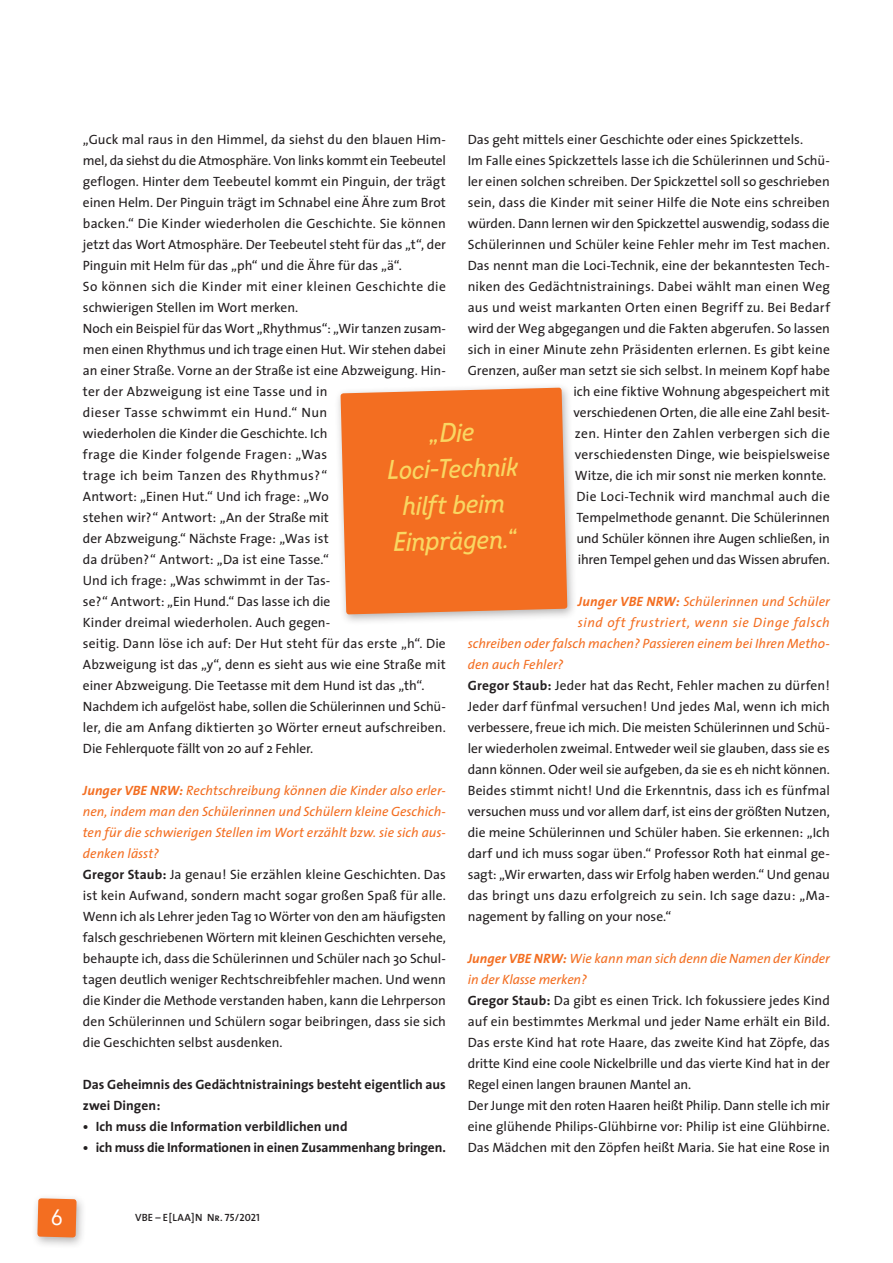
<style>
.page{position:relative;width:893px;height:1263px;background:#fff}
.page>*{position:absolute;margin:0;border:0;box-sizing:border-box;transform-origin:0 0}
.t1{font:italic 500 27px/36px "Intro Cond";color:#f9d762;text-align:center}
.t2{font:13.5px/21px "The Sans";color:#231f20}
.t3{font:700 13.5px/21px "The Sans";color:#231f20}
.t4{font:italic 13.5px "The Sans";letter-spacing:.005em;color:#f36e21}
.t5{font:italic 13.5px "The Sans";letter-spacing:.04em;color:#f36e21}
.t6{font:13.5px "The Sans";letter-spacing:.02em;color:#231f20}
.t7{font:10.5px "The Sans Semi Bold Caps";letter-spacing:.01em;color:#231f20}
.s1{font-weight:700;font-style:italic;color:#f36e21}
.s2{font-style:italic;color:#f36e21}
.s3{font-weight:700}
</style>
<div class="page">
<div style="left:31px;top:1193px;width:56px;height:56px;background:#231f20;opacity:.34"></div>
<div style="left:334px;top:382px;width:244px;height:243px;background:#231f20;opacity:.34"></div>
<div style="left:340px;top:388px;width:227px;height:226px;background:#f36e21"></div>
<svg style="left:37px;top:1198px;width:40px;height:39px;background:#f1762e"></svg>
<p class="t2" style="left:83px;top:128px;width:365px">„Guck mal raus in den Himmel, da siehst du den blauen Him&shy;mel, da siehst du die Atmosphäre. Von links kommt ein Teebeutel geflogen. Hinter dem Teebeutel kommt ein Pinguin, der trägt einen Helm. Der Pinguin trägt im Schnabel eine Ähre zum Brot backen.“ Die Kinder wiederholen die Geschichte. Sie können jetzt das Wort Atmosphäre. Der Teebeutel steht für das „t“, der Pinguin mit Helm für das „ph“ und die Ähre für das „ä“.<br>So können sich die Kinder mit einer kleinen Geschichte die schwierigen Stellen im Wort merken.<br>Noch ein Beispiel für das Wort „Rhythmus“: „Wir tanzen zusam&shy;men einen Rhythmus und ich trage einen Hut. Wir stehen dabei an einer Straße. Vorne an der Straße ist eine Abzweigung. Hin&shy;ter der Abzweigung ist eine Tasse und in<br>dieser Tasse schwimmt ein Hund.“ Nun<br>wiederholen die Kinder die Geschichte. Ich<br>frage die Kinder folgende Fragen: „Was<br>trage ich beim Tanzen des Rhythmus?“<br>Antwort: „Einen Hut.“ Und ich frage: „Wo<br>stehen wir?“ Antwort: „An der Straße mit<br>der Abzweigung.“ Nächste Frage: „Was ist<br>da drüben?“ Antwort: „Da ist eine Tasse.“<br>Und ich frage: „Was schwimmt in der Tas-<br>se?“ Antwort: „Ein Hund.“ Das lasse ich die<br>Kinder dreimal wiederholen. Auch gegen-<br>seitig. Dann löse ich auf: Der Hut steht für das erste „h“. Die Abzweigung ist das „y“, denn es sieht aus wie eine Straße mit einer Abzweigung. Die Teetasse mit dem Hund ist das „th“.<br>Nachdem ich aufgelöst habe, sollen die Schülerinnen und Schü&shy;ler, die am Anfang diktierten 30 Wörter erneut aufschreiben.<br>Die Fehlerquote fällt von 20 auf 2 Fehler.</p>
<p class="t2" style="left:83px;top:779px;width:365px"><span class="s1">Junger VBE NRW:</span> <span class="s2">Rechtschreibung können die Kinder also erler&shy;nen, indem man den Schülerinnen und Schülern kleine Geschich&shy;ten für die schwierigen Stellen im Wort erzählt bzw. sie sich aus&shy;denken lässt?<br></span><span class="s3">Gregor Staub:</span> Ja genau! Sie erzählen kleine Geschichten. Das ist kein Aufwand, sondern macht sogar großen Spaß für alle.<br>Wenn ich als Lehrer jeden Tag 10 Wörter von den am häufigsten falsch geschriebenen Wörtern mit kleinen Geschichten versehe, behaupte ich, dass die Schülerinnen und Schüler nach 30 Schul&shy;tagen deutlich weniger Rechtschreibfehler machen. Und wenn die Kinder die Methode verstanden haben, kann die Lehrperson den Schülerinnen und Schülern sogar beibringen, dass sie sich die Geschichten selbst ausdenken.</p>
<p class="t3" style="left:83px;top:1074px;width:364px">Das Geheimnis des Gedächtnistrainings besteht eigentlich aus zwei Dingen:</p>
<p class="t3" style="left:83px;top:1116px;width:266px">• Ich muss die Information verbildlichen und</p>
<p class="t3" style="left:83px;top:1137px;width:364px">• ich muss die Informationen in einen Zusammenhang bringen.</p>
<p class="t2" style="left:468px;top:129px;width:337px">Das geht mittels einer Geschichte oder eines Spickzettels.</p>
<p class="t2" style="left:468px;top:150px;width:364px">Im Falle eines Spickzettels lasse ich die Schülerinnen und Schü-</p>
<p class="t2" style="left:468px;top:171px;width:364px">ler einen solchen schreiben. Der Spickzettel soll so geschrieben</p>
<p class="t2" style="left:468px;top:192px;width:364px">sein, dass die Kinder mit seiner Hilfe die Note eins schreiben</p>
<p class="t2" style="left:468px;top:213px;width:364px">würden. Dann lernen wir den Spickzettel auswendig, sodass die</p>
<p class="t2" style="left:468px;top:234px;width:364px">Schülerinnen und Schüler keine Fehler mehr im Test machen.</p>
<p class="t2" style="left:468px;top:255px;width:364px">Das nennt man die Loci-Technik, eine der bekanntesten Tech-</p>
<p class="t2" style="left:468px;top:276px;width:364px">niken des Gedächtnistrainings. Dabei wählt man einen Weg</p>
<p class="t2" style="left:468px;top:297px;width:364px">aus und weist markanten Orten einen Begriff zu. Bei Bedarf</p>
<p class="t2" style="left:468px;top:318px;width:364px">wird der Weg abgegangen und die Fakten abgerufen. So lassen</p>
<p class="t2" style="left:468px;top:339px;width:364px">sich in einer Minute zehn Präsidenten erlernen. Es gibt keine</p>
<p class="t2" style="left:468px;top:360px;width:364px">Grenzen, außer man setzt sie sich selbst. In meinem Kopf habe</p>
<p class="t2" style="left:573px;top:381px;width:258px">ich eine fiktive Wohnung abgespeichert mit</p>
<p class="t2" style="left:573px;top:402px;width:258px">verschiedenen Orten, die alle eine Zahl besit-</p>
<p class="t6" style="left:575px;top:422px;width:256px">zen. Hinter den Zahlen verbergen sich die</p>
<p class="t2" style="left:575px;top:444px;width:256px">verschiedensten Dinge, wie beispielsweise</p>
<p class="t2" style="left:575px;top:465px;width:253px">Witze, die ich mir sonst nie merken konnte.</p>
<p class="t2" style="left:576px;top:486px;width:255px">Die Loci-Technik wird manchmal auch die</p>
<p class="t2" style="left:576px;top:507px;width:255px">Tempelmethode genannt. Die Schülerinnen</p>
<p class="t2" style="left:576px;top:528px;width:255px">und Schüler können ihre Augen schließen, in</p>
<p class="t2" style="left:578px;top:549px;width:253px">ihren Tempel gehen und das Wissen abrufen.</p>
<p class="t4" style="left:578px;top:590px;width:254px"><span class="s3">Junger VBE NRW:</span> Schülerinnen und Schüler</p>
<p class="t5" style="left:578px;top:611px;width:253px">sind oft frustriert, wenn sie Dinge falsch</p>
<p class="t4" style="left:468px;top:632px;width:364px">schreiben oder falsch machen? Passieren einem bei Ihren Metho-</p>
<p class="t4" style="left:468px;top:653px;width:97px">den auch Fehler?</p>
<p class="t2" style="left:468px;top:675px;width:364px"><span class="s3">Gregor Staub:</span> Jeder hat das Recht, Fehler machen zu dürfen!</p>
<p class="t2" style="left:468px;top:696px;width:364px">Jeder darf fünfmal versuchen! Und jedes Mal, wenn ich mich</p>
<p class="t2" style="left:468px;top:717px;width:364px">verbessere, freue ich mich. Die meisten Schülerinnen und Schü-</p>
<p class="t2" style="left:468px;top:738px;width:364px">ler wiederholen zweimal. Entweder weil sie glauben, dass sie es</p>
<p class="t2" style="left:468px;top:759px;width:364px">dann können. Oder weil sie aufgeben, da sie es eh nicht können.</p>
<p class="t2" style="left:468px;top:780px;width:364px">Beides stimmt nicht! Und die Erkenntnis, dass ich es fünfmal</p>
<p class="t2" style="left:468px;top:801px;width:364px">versuchen muss und vor allem darf, ist eins der größten Nutzen,</p>
<p class="t2" style="left:468px;top:822px;width:364px">die meine Schülerinnen und Schüler haben. Sie erkennen: „Ich</p>
<p class="t2" style="left:468px;top:843px;width:364px">darf und ich muss sogar üben.“ Professor Roth hat einmal ge-</p>
<p class="t2" style="left:468px;top:864px;width:364px">sagt: „Wir erwarten, dass wir Erfolg haben werden.“ Und genau</p>
<p class="t2" style="left:468px;top:885px;width:364px">das bringt uns dazu erfolgreich zu sein. Ich sage dazu: „Ma-</p>
<p class="t2" style="left:468px;top:906px;width:205px">nagement by falling on your nose.“</p>
<p class="t2" style="left:468px;top:948px;width:364px"><span class="s1">Junger VBE NRW:</span> <span class="s2">Wie kann man sich denn die Namen der Kinder in der Klasse merken?<br></span><span class="s3">Gregor Staub:</span> Da gibt es einen Trick. Ich fokussiere jedes Kind auf ein bestimmtes Merkmal und jeder Name erhält ein Bild.<br>Das erste Kind hat rote Haare, das zweite Kind hat Zöpfe, das dritte Kind eine coole Nickelbrille und das vierte Kind hat in der Regel einen langen braunen Mantel an.<br>Der Junge mit den roten Haaren heißt Philip. Dann stelle ich mir eine glühende Philips-Glühbirne vor: Philip ist eine Glühbirne.<br>Das Mädchen mit den Zöpfen heißt Maria. Sie hat eine Rose in</p>
<h1 class="t1" style="left:385px;top:417px;width:132px;rotate:-2deg">„Die<br>Loci-Technik hilft beim<br>Einprägen.“</h1>
<p class="t7" style="left:135px;top:1208px;width:126px">VBE – E[LAA]N Nr. 75/2021</p>
</div>
